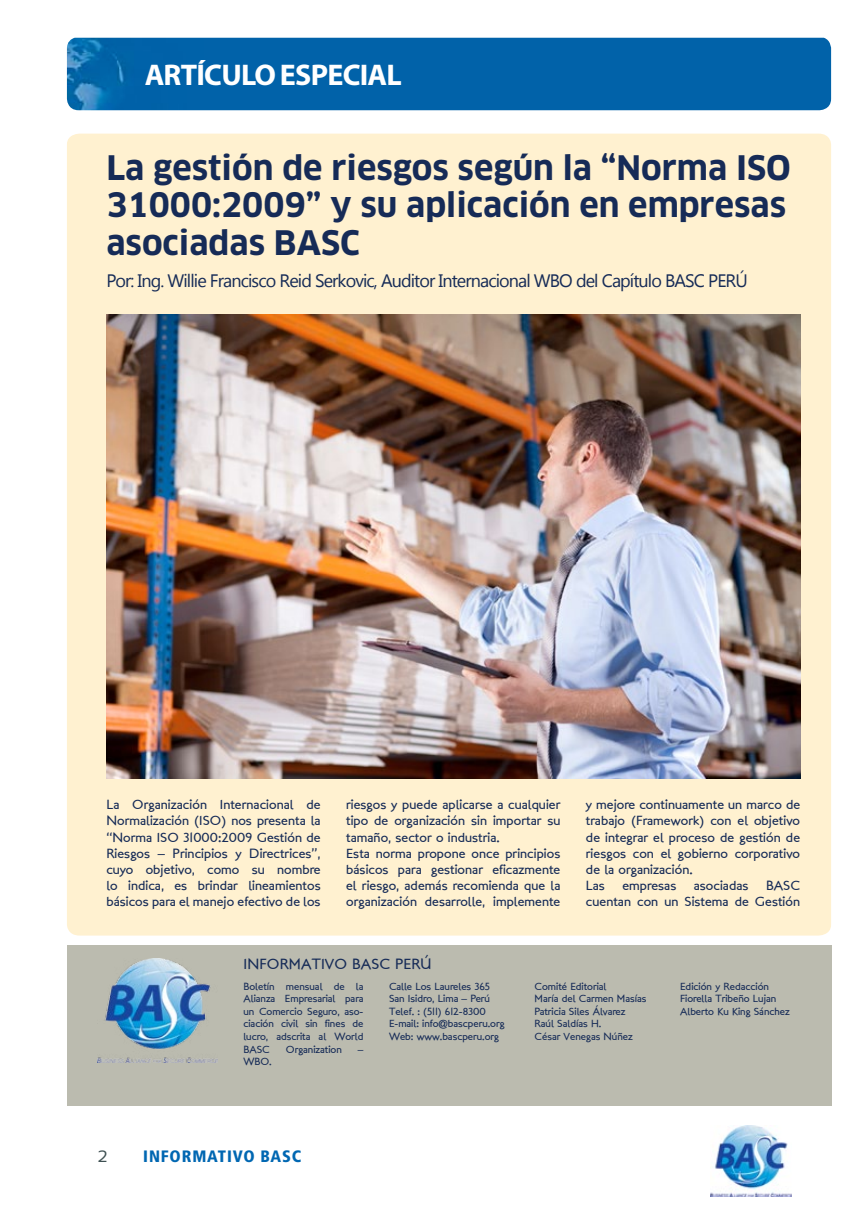
<style>
.page{position:relative;width:864px;height:1212px;background:#fff}
.page>*{position:absolute;margin:0;border:0;box-sizing:border-box;transform-origin:0 0}
.t1{font:700 33px/37.5px "Clan";color:#162b57}
.t2{font:700 30px "Myriad Pro";letter-spacing:-.025em;color:#fff}
.t3{font:18px "Microsoft New Tai Lue";letter-spacing:-.05em;color:#162b57}
.t4{font:900 condensed 16.5px "Frutiger LT Std";letter-spacing:.05em;color:#0067b2}
.t5{font:16.5px "Sansation";color:#3e5052}
.t6{font:15px "London Between";letter-spacing:.01em;color:#162b57}
.t7{font:13.5px/16.2px "London Between";letter-spacing:.005em;color:#162b57}
.t8{font:10.5px/12.6px "London Between";color:#162b57}
</style>
<div class="page">
<img style="left:710px;top:1126px;width:81px;height:70px">
<div style="left:67px;top:38px;width:763px;height:72px;background:#0162a9"></div>
<div style="left:67px;top:134px;width:763px;height:801px;background:#fff1d0"></div>
<img style="left:106px;top:315px;width:693px;height:463px">
<div style="left:67px;top:945px;width:763px;height:161px;background:#bbbbaf"></div>
<img style="left:98px;top:958px;width:120px;height:105px">
<h2 class="t2" style="left:145px;top:55px;width:258px">ARTÍCULO ESPECIAL</h2>
<h1 class="t1" style="left:106px;top:149px;width:685px">La gestión de riesgos según la “Norma ISO<br>31000:2009” y su aplicación en empresas asociadas BASC</h1>
<h3 class="t3" style="left:106px;top:270px;width:642px">Por: Ing. Willie Francisco Reid Serkovic, Auditor Internacional WBO del Capítulo BASC PERÚ</h3>
<p class="t7" style="left:106px;top:796px;width:216px;text-align:justify">La Organización Internacional de Normalización (ISO) nos presenta la “Norma ISO 31000:2009 Gestión de Riesgos – Principios y Directrices”, cuyo objetivo, como su nombre lo indica, es brindar lineamientos básicos para el manejo efectivo de los</p>
<p class="t7" style="left:346px;top:796px;width:216px">riesgos y puede aplicarse a cualquier tipo de organización sin importar su tamaño, sector o industria.<br>Esta norma propone once principios básicos para gestionar eficazmente el riesgo, además recomienda que la organización desarrolle, implemente</p>
<p class="t7" style="left:585px;top:796px;width:216px">y mejore continuamente un marco de trabajo (Framework) con el objetivo de integrar el proceso de gestión de riesgos con el gobierno corporativo de la organización.<br>Las</p>
<p class="t7" style="left:622px;top:877px;width:55px">empresas</p>
<p class="t7" style="left:693px;top:877px;width:56px">asociadas</p>
<p class="t7" style="left:585px;top:877px;width:216px;text-align:right">BASC<br>cuentan con un Sistema de Gestión</p>
<p class="t6" style="left:243px;top:955px;width:189px">INFORMATIVO BASC PERÚ</p>
<p class="t8" style="left:243px;top:980px;width:121px;text-align:justify">Boletín mensual de la Alianza Empresarial para un Comercio Seguro, aso&shy;ciación civil sin fines de lucro, adscrita al World BASC</p>
<p class="t8" style="left:389px;top:980px;width:117px">Calle Los Laureles 365<br>San Isidro, Lima – Perú<br>Telef. : (511) 612-8300<br>E-mail: info@bascperu.org<br>Web: www.bascperu.org</p>
<p class="t8" style="left:534px;top:980px;width:113px">Comité Editorial<br>María del Carmen Masías<br>Patricia Siles Álvarez<br>Raúl Saldías H.<br>César Venegas Núñez</p>
<p class="t8" style="left:679px;top:980px;width:111px">Edición y Redacción<br>Fiorella Tribeño Lujan<br>Alberto Ku King Sánchez</p>
<p class="t8" style="left:286px;top:1043px;width:57px">Organization</p>
<p class="t8" style="left:358px;top:1043px;width:7px">–</p>
<p class="t8" style="left:243px;top:1055px;width:30px">WBO.</p>
<p class="t5" style="left:98px;top:1147px;width:11px">2</p>
<p class="t4" style="left:143px;top:1146px;width:159px">INFORMATIVO BASC</p>
</div>
